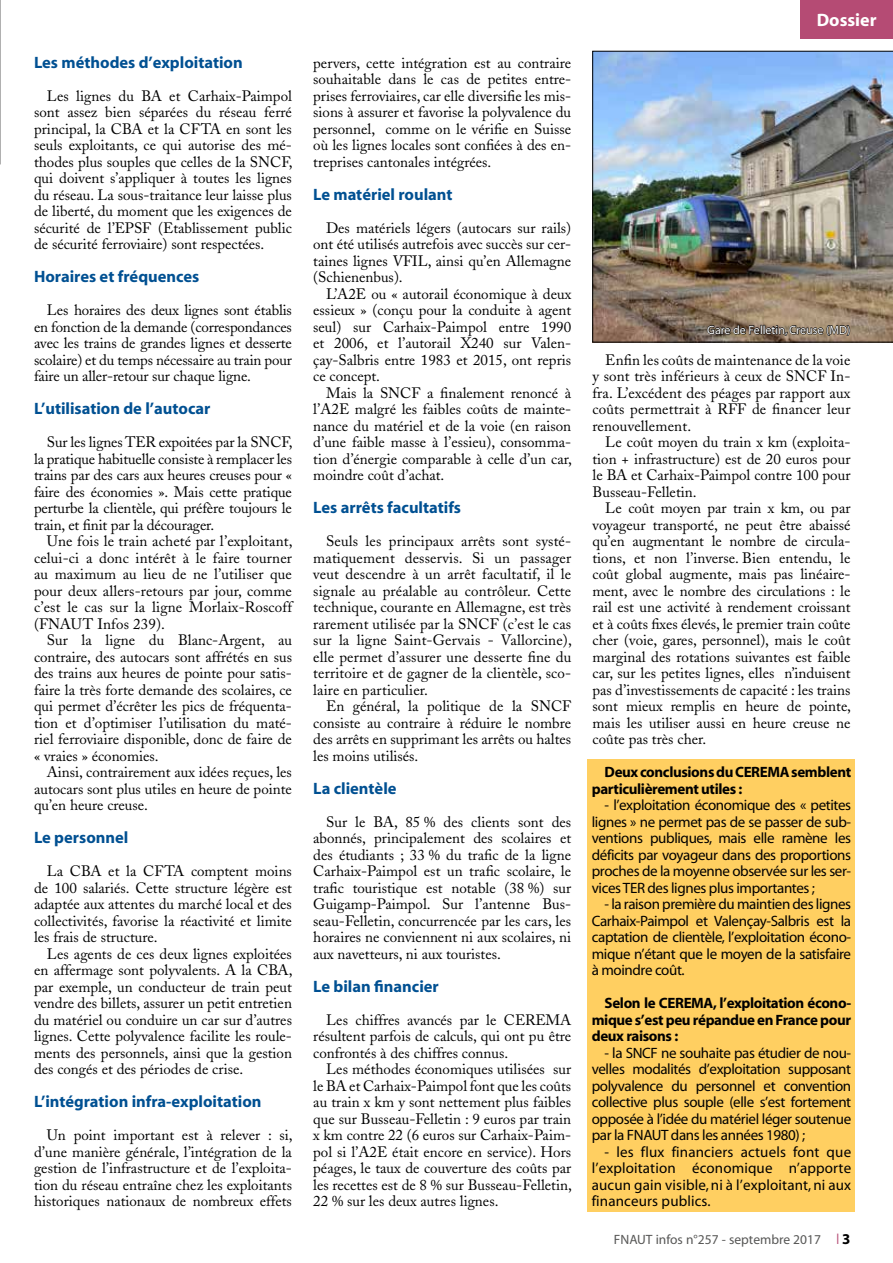
<style>
.page{position:relative;width:893px;height:1263px;background:#fff}
.page>*{position:absolute;margin:0;border:0;box-sizing:border-box;transform-origin:0 0}
.t1{font:700 18px "Myriad";color:#fff}
.t2{font:700 16.5px "Myriad";color:#005092}
.t3{font:15px/16.5px "Adobe Caslon";color:#000;text-align:justify}
.t4{font:15px/16.5px "Myriad";letter-spacing:-.025em;color:#000;text-align:justify}
.t5{font:700 15px/16.5px "Myriad";letter-spacing:-.025em;color:#000}
.t6{font:13.5px "Myriad";color:#575756}
.t7{font:12px "Myriad";color:#fff}
</style>
<div class="page">
<svg style="left:0;top:0;width:1px;height:164px"></svg>
<div style="left:800px;top:0;width:93px;height:38px;background:#b54b74"></div>
<div style="left:587px;top:759px;width:268px;height:453px;background:#ffcf61"></div>
<img style="left:592px;top:51px;width:301px;height:291px">
<svg style="left:707px;top:320px;width:143px;height:18px;background:#6d5d4c"></svg>
<p class="t2" style="left:34px;top:53px;width:210px">Les méthodes d’exploitation</p>
<p class="t3" style="left:34px;top:87px;width:260px;text-indent:13px">Les lignes du BA et Carhaix-Paimpol sont assez bien séparées du réseau ferré principal, la CBA et la CFTA en sont les seuls exploitants, ce qui autorise des mé&shy;thodes plus souples que celles de la SNCF, qui doivent s’appliquer à toutes les lignes du réseau. La sous-traitance leur laisse plus de liberté, du moment que les exigences de sécurité de l’EPSF (Etablissement public de sécurité ferroviaire) sont respectées.</p>
<p class="t2" style="left:34px;top:268px;width:167px">Horaires et fréquences</p>
<p class="t3" style="left:34px;top:302px;width:259px;text-indent:13px">Les horaires des deux lignes sont établis en fonction de la demande (correspondances avec les trains de grandes lignes et desserte scolaire) et du temps nécessaire au train pour faire un aller-retour sur chaque ligne.</p>
<p class="t2" style="left:34px;top:400px;width:178px">L’utilisation de l’autocar</p>
<p class="t3" style="left:34px;top:434px;width:260px;text-indent:13px">Sur les lignes TER expoitées par la SNCF, la pratique habituelle consiste à remplacer les trains par des cars aux heures creuses pour « faire des économies ». Mais cette pratique perturbe la clientèle, qui préfère toujours le train, et finit par la décourager.</p>
<p class="t3" style="left:34px;top:533px;width:260px;text-indent:13px">Une fois le train acheté par l’exploitant, celui-ci a donc intérêt à le faire tourner au maximum au lieu de ne l’utiliser que pour deux allers-retours par jour, comme c’est le cas sur la ligne Morlaix-Roscoff (FNAUT Infos 239).</p>
<p class="t3" style="left:34px;top:632px;width:259px;text-indent:13px">Sur la ligne du Blanc-Argent, au contraire, des autocars sont affrétés en sus des trains aux heures de pointe pour satis&shy;faire la très forte demande des scolaires, ce qui permet d’écrêter les pics de fréquenta&shy;tion et d’optimiser l’utilisation du maté&shy;riel ferroviaire disponible, donc de faire de « vraies » économies.</p>
<p class="t3" style="left:34px;top:764px;width:259px;text-indent:13px">Ainsi, contrairement aux idées reçues, les autocars sont plus utiles en heure de pointe qu’en heure creuse.</p>
<p class="t2" style="left:34px;top:829px;width:96px">Le personnel</p>
<p class="t3" style="left:34px;top:863px;width:259px;text-indent:13px">La CBA et la CFTA comptent moins de 100 salariés. Cette structure légère est adaptée aux attentes du marché local et des collectivités, favorise la réactivité et limite les frais de structure.</p>
<p class="t3" style="left:34px;top:945px;width:260px;text-indent:13px">Les agents de ces deux lignes exploitées en affermage sont polyvalents. A la CBA, par exemple, un conducteur de train peut vendre des billets, assurer un petit entretien du matériel ou conduire un car sur d’autres lignes. Cette polyvalence facilite les roule&shy;ments des personnels, ainsi que la gestion des congés et des périodes de crise.</p>
<p class="t2" style="left:34px;top:1093px;width:229px">L’intégration infra-exploitation</p>
<p class="t3" style="left:34px;top:1127px;width:260px;text-indent:13px">Un point important est à relever : si, d’une manière générale, l’intégration de la gestion de l’infrastructure et de l’exploita&shy;tion du réseau entraîne chez les exploitants historiques nationaux de nombreux effets</p>
<p class="t3" style="left:313px;top:54px;width:259px">pervers, cette intégration est au contraire souhaitable dans le cas de petites entre&shy;prises ferroviaires, car elle diversifie les mis&shy;sions à assurer et favorise la polyvalence du personnel, comme on le vérifie en Suisse où les lignes locales sont confiées à des en&shy;treprises cantonales intégrées.</p>
<p class="t2" style="left:313px;top:185px;width:141px">Le matériel roulant</p>
<p class="t3" style="left:313px;top:219px;width:259px;text-indent:13px">Des matériels légers (autocars sur rails) ont été utilisés autrefois avec succès sur cer&shy;taines lignes VFIL, ainsi qu’en Allemagne (Schienenbus).</p>
<p class="t3" style="left:313px;top:285px;width:259px;text-indent:13px">L’A2E ou « autorail économique à deux essieux » (conçu pour la conduite à agent seul) sur Carhaix-Paimpol entre 1990 et 2006, et l’autorail X240 sur Valen&shy;çay-Salbris entre 1983 et 2015, ont repris ce concept.</p>
<p class="t3" style="left:313px;top:384px;width:260px;text-indent:13px">Mais la SNCF a finalement renoncé à l’A2E malgré les faibles coûts de mainte&shy;nance du matériel et de la voie (en raison d’une faible masse à l’essieu), consomma&shy;tion d’énergie comparable à celle d’un car, moindre coût d’achat.</p>
<p class="t2" style="left:313px;top:499px;width:149px">Les arrêts facultatifs</p>
<p class="t3" style="left:313px;top:533px;width:260px;text-indent:13px">Seuls les principaux arrêts sont systé&shy;matiquement desservis. Si un passager veut descendre à un arrêt facultatif, il le signale au préalable au contrôleur. Cette technique, courante en Allemagne, est très rarement utilisée par la SNCF (c’est le cas sur la ligne Saint-Gervais - Vallorcine), elle permet d’assurer une desserte fine du territoire et de gagner de la clientèle, sco&shy;laire en particulier.</p>
<p class="t3" style="left:313px;top:698px;width:259px;text-indent:13px">En général, la politique de la SNCF consiste au contraire à réduire le nombre des arrêts en supprimant les arrêts ou haltes les moins utilisés.</p>
<p class="t2" style="left:313px;top:779px;width:85px">La clientèle</p>
<p class="t3" style="left:313px;top:813px;width:259px;text-indent:13px">Sur le BA, 85 % des clients sont des abonnés, principalement des scolaires et des étudiants ; 33 % du trafic de la ligne Carhaix-Paimpol est un trafic scolaire, le trafic touristique est notable (38 %) sur Guigamp-Paimpol. Sur l’antenne Bus&shy;seau-Felletin, concurrencée par les cars, les horaires ne conviennent ni aux scolaires, ni aux navetteurs, ni aux touristes.</p>
<p class="t2" style="left:313px;top:977px;width:127px">Le bilan financier</p>
<p class="t3" style="left:313px;top:1011px;width:259px;text-indent:13px">Les chiffres avancés par le CEREMA résultent parfois de calculs, qui ont pu être confrontés à des chiffres connus.</p>
<p class="t3" style="left:313px;top:1061px;width:260px;text-indent:13px">Les méthodes économiques utilisées sur le BA et Carhaix-Paimpol font que les coûts au train x km y sont nettement plus faibles que sur Busseau-Felletin : 9 euros par train x km contre 22 (6 euros sur Carhaix-Paim&shy;pol si l’A2E était encore en service). Hors péages, le taux de couverture des coûts par les recettes est de 8 % sur Busseau-Felletin, 22 % sur les deux autres lignes.</p>
<p class="t1" style="left:817px;top:11px;width:61px">Dossier</p>
<p class="t7" style="left:707px;top:324px;width:145px">Gare de Felletin, Creuse (MD)</p>
<p class="t3" style="left:592px;top:351px;width:259px;text-indent:13px">Enfin les coûts de maintenance de la voie y sont très inférieurs à ceux de SNCF In&shy;fra. L’excédent des péages par rapport aux coûts permettrait à RFF de financer leur renouvellement.</p>
<p class="t3" style="left:592px;top:434px;width:259px;text-indent:13px">Le coût moyen du train x km (exploita&shy;tion + infrastructure) est de 20 euros pour le BA et Carhaix-Paimpol contre 100 pour Busseau-Felletin.</p>
<p class="t3" style="left:592px;top:500px;width:260px;text-indent:13px">Le coût moyen par train x km, ou par voyageur transporté, ne peut être abaissé qu’en augmentant le nombre de circula&shy;tions, et non l’inverse. Bien entendu, le coût global augmente, mais pas linéaire&shy;ment, avec le nombre des circulations : le rail est une activité à rendement croissant et à coûts fixes élevés, le premier train coûte cher (voie, gares, personnel), mais le coût marginal des rotations suivantes est faible car, sur les petites lignes, elles n’induisent pas d’investissements de capacité : les trains sont mieux remplis en heure de pointe, mais les utiliser aussi en heure creuse ne coûte pas très cher.</p>
<p class="t5" style="left:592px;top:764px;width:261px;text-indent:13px">Deux conclusions du CEREMA semblent particulièrement utiles :</p>
<p class="t4" style="left:592px;top:797px;width:261px;text-indent:13px">- l’exploitation économique des « petites lignes » ne permet pas de se passer de sub&shy;ventions publiques, mais elle ramène les déficits par voyageur dans des proportions proches de la moyenne observée sur les ser&shy;vices TER des lignes plus importantes ;</p>
<p class="t4" style="left:592px;top:896px;width:261px;text-indent:13px">- la raison première du maintien des lignes Carhaix-Paimpol et Valençay-Salbris est la captation de clientèle, l’exploitation écono&shy;mique n’étant que le moyen de la satisfaire à moindre coût.</p>
<p class="t5" style="left:592px;top:995px;width:261px;text-align:justify;text-indent:13px">Selon le CEREMA, l’exploitation écono&shy;mique s’est peu répandue en France pour deux raisons :</p>
<p class="t4" style="left:592px;top:1045px;width:261px;text-indent:13px">- la SNCF ne souhaite pas étudier de nou&shy;velles modalités d’exploitation supposant polyvalence du personnel et convention collective plus souple (elle s’est fortement opposée à l’idée du matériel léger soutenue par la FNAUT dans les années 1980) ;</p>
<p class="t4" style="left:592px;top:1144px;width:261px;text-indent:13px">- les flux financiers actuels font que l’exploitation économique n’apporte aucun gain visible, ni à l’exploitant, ni aux financeurs publics.</p>
<p class="t6" style="left:614px;top:1232px;width:209px">FNAUT infos n°257 - septembre 2017</p>
<p class="t5" style="left:842px;top:1231px;width:10px">3</p>
</div>
